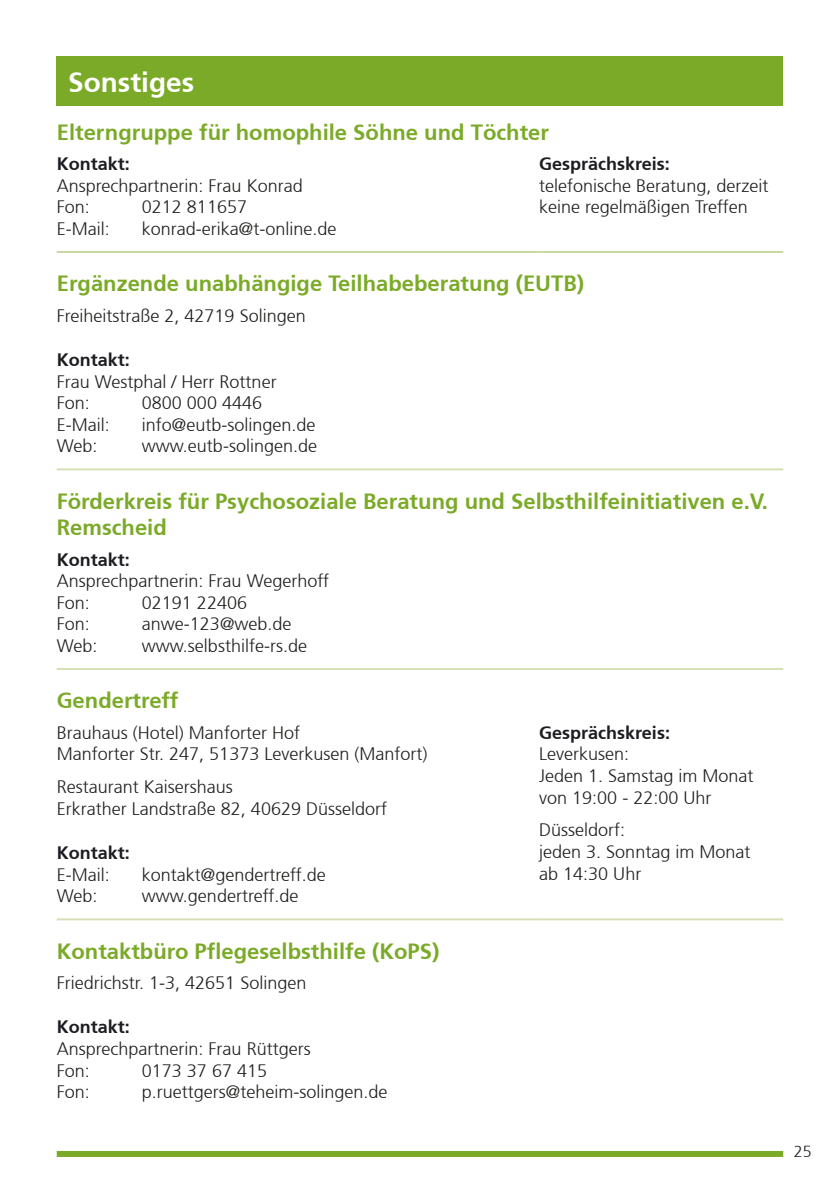
<style>
.page{position:relative;width:840px;height:1191px;background:#fff}
.page>*{position:absolute;margin:0;border:0;box-sizing:border-box;transform-origin:0 0}
.t1{font:700 28px "Frutiger";color:#fff}
.t2{font:700 22px/26.4px "Frutiger";color:#7baa28}
.t3{font:300 18px/21.6px "Frutiger";color:#1d1d1b}
.t4{font:700 18px "Frutiger";color:#1c1c21}
.t5{font:300 16px "Frutiger";color:#1c1c21}
</style>
<div class="page">
<div style="left:57px;top:57px;width:725px;height:49px;background:#7baa28"></div>
<hr style="left:57px;top:251px;width:482px;height:2px;background:#c9d8a2">
<hr style="left:539px;top:251px;width:243px;height:2px;background:#c9d8a2">
<hr style="left:57px;top:468px;width:482px;height:2px;background:#d5e0b7">
<hr style="left:539px;top:468px;width:243px;height:2px;background:#d5e0b7">
<hr style="left:57px;top:668px;width:482px;height:2px;background:#d5e0b7">
<hr style="left:539px;top:668px;width:243px;height:2px;background:#d5e0b7">
<hr style="left:57px;top:918px;width:482px;height:2px;background:#d5e0b7">
<hr style="left:539px;top:918px;width:243px;height:2px;background:#d5e0b7">
<div style="left:57px;top:1151px;width:725px;height:6px;background:#7baa28"></div>
<h1 class="t1" style="left:68px;top:66px;width:127px">Sonstiges</h1>
<p class="t2" style="left:57px;top:119px;width:493px">Elterngruppe für homophile Söhne und Töchter</p>
<p class="t4" style="left:57px;top:153px;width:75px">Kontakt:</p>
<p class="t3" style="left:57px;top:175px;width:247px">Ansprechpartnerin: Frau Konrad<br>Fon:</p>
<p class="t4" style="left:539px;top:153px;width:132px">Gesprächskreis:</p>
<p class="t3" style="left:539px;top:175px;width:231px">telefonische Beratung, derzeit keine regelmäßigen Treffen</p>
<p class="t3" style="left:142px;top:197px;width:107px">0212 811657</p>
<p class="t3" style="left:57px;top:218px;width:54px">E-Mail:</p>
<p class="t3" style="left:142px;top:218px;width:196px">konrad-erika@t-online.de</p>
<p class="t2" style="left:57px;top:270px;width:528px">Ergänzende unabhängige Teilhabeberatung (EUTB)</p>
<p class="t3" style="left:57px;top:305px;width:250px">Freiheitstraße 2, 42719 Solingen</p>
<p class="t4" style="left:57px;top:349px;width:75px">Kontakt:</p>
<p class="t3" style="left:57px;top:371px;width:221px">Frau Westphal / Herr Rottner<br>Fon:</p>
<p class="t3" style="left:142px;top:392px;width:122px">0800 000 4446</p>
<p class="t3" style="left:57px;top:414px;width:54px">E-Mail:</p>
<p class="t3" style="left:142px;top:414px;width:175px">info@eutb-solingen.de</p>
<p class="t3" style="left:57px;top:435px;width:42px">Web:</p>
<p class="t3" style="left:142px;top:435px;width:177px">www.eutb-solingen.de</p>
<p class="t2" style="left:57px;top:488px;width:712px">Förderkreis für Psychosoziale Beratung und Selbsthilfeinitiativen e.V.<br>Remscheid</p>
<p class="t4" style="left:57px;top:548px;width:75px">Kontakt:</p>
<p class="t3" style="left:57px;top:570px;width:274px">Ansprechpartnerin: Frau Wegerhoff<br>Fon:</p>
<p class="t3" style="left:142px;top:592px;width:107px">02191 22406</p>
<p class="t3" style="left:57px;top:613px;width:35px">Fon:</p>
<p class="t3" style="left:142px;top:613px;width:151px">anwe-123@web.de</p>
<p class="t3" style="left:57px;top:635px;width:42px">Web:</p>
<p class="t3" style="left:142px;top:635px;width:167px">www.selbsthilfe-rs.de</p>
<p class="t2" style="left:57px;top:687px;width:123px">Gendertreff</p>
<p class="t3" style="left:57px;top:722px;width:372px">Brauhaus (Hotel) Manforter Hof<br>Manforter Str. 247, 51373 Leverkusen (Manfort)</p>
<p class="t3" style="left:57px;top:776px;width:332px">Restaurant Kaisershaus<br>Erkrather Landstraße 82, 40629 Düsseldorf</p>
<p class="t4" style="left:57px;top:842px;width:75px">Kontakt:</p>
<p class="t3" style="left:57px;top:864px;width:54px">E-Mail:</p>
<p class="t3" style="left:142px;top:864px;width:185px">kontakt@gendertreff.de</p>
<p class="t3" style="left:57px;top:885px;width:42px">Web:</p>
<p class="t3" style="left:142px;top:885px;width:158px">www.gendertreff.de</p>
<p class="t2" style="left:57px;top:937px;width:384px">Kontaktbüro Pflegeselbsthilfe (KoPS)</p>
<p class="t3" style="left:57px;top:972px;width:251px">Friedrichstr. 1-3, 42651 Solingen</p>
<p class="t4" style="left:57px;top:1016px;width:75px">Kontakt:</p>
<p class="t3" style="left:57px;top:1038px;width:255px">Ansprechpartnerin: Frau Rüttgers<br>Fon:</p>
<p class="t3" style="left:142px;top:1059px;width:127px">0173 37 67 415</p>
<p class="t3" style="left:57px;top:1081px;width:35px">Fon:</p>
<p class="t3" style="left:142px;top:1081px;width:247px">p.ruettgers@teheim-solingen.de</p>
<p class="t4" style="left:539px;top:722px;width:132px">Gesprächskreis:</p>
<p class="t3" style="left:539px;top:743px;width:216px">Leverkusen:<br>Jeden 1. Samstag im Monat von 19:00 - 22:00 Uhr</p>
<p class="t3" style="left:539px;top:819px;width:213px">Düsseldorf:<br>jeden 3. Sonntag im Monat ab 14:30 Uhr</p>
<p class="t5" style="left:793px;top:1142px;width:19px">25</p>
</div>
